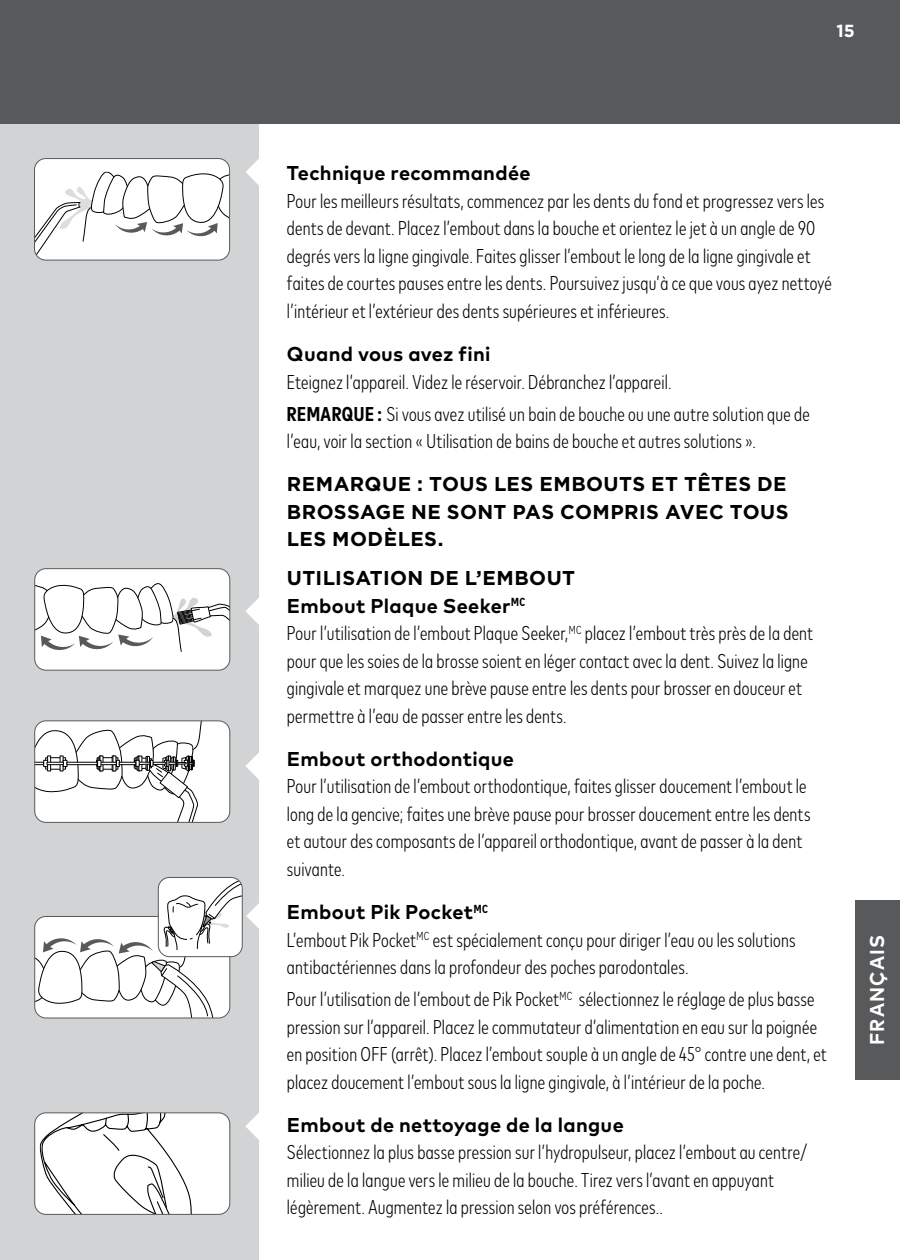
<style>
.page{position:relative;width:900px;height:1260px;background:#fff}
.page>*{position:absolute;margin:0;border:0;box-sizing:border-box;transform-origin:0 0}
.t1{font:300 condensed 20px/27.5px "Mark Pro";letter-spacing:.01em;color:#000}
.t2{font:700 20px "Mark Pro";letter-spacing:.015em;color:#000}
.t3{font:700 20px/27.5px "Gotham";letter-spacing:.025em;color:#000;text-align:justify}
.t4{font:700 20px "Mark Pro";letter-spacing:.06em;color:#fff;scale:.96 1}
.t5{font:700 17.5px "Gotham";color:#fff}
.s1{font-weight:700}
</style>
<div class="page">
<div style="left:0;top:76px;width:259px;height:1184px;background:#d1d3d4"></div>
<div style="left:0;top:0;width:900px;height:124px;background:#58595b"></div>
<div style="left:855px;top:900px;width:45px;height:180px;background:#58595b"></div>
<svg style="left:35px;top:159px;width:195px;height:101px;background:#eff0f0"></svg>
<div style="left:34px;top:158px;width:196px;height:102px;border:1px solid #58595b;border-radius:11px"></div>
<svg style="left:246px;top:159px;width:13px;height:26px"></svg>
<div style="left:35px;top:721px;width:195px;height:101px;background:#fff;border-radius:11px"></div>
<svg style="left:35px;top:721px;width:167px;height:100px"></svg>
<div style="left:119px;top:762px;width:17px;height:3px;border:1px solid #000"></div>
<div style="left:34px;top:721px;width:196px;height:102px;border:1px solid #58595b;border-radius:11px"></div>
<div style="left:35px;top:569px;width:195px;height:101px;background:#fff;border-radius:11px"></div>
<svg style="left:36px;top:583px;width:192px;height:69px"></svg>
<div style="left:34px;top:568px;width:196px;height:103px;border:1px solid #58595b;border-radius:11px"></div>
<svg style="left:246px;top:753px;width:13px;height:27px"></svg>
<svg style="left:245px;top:598px;width:14px;height:27px"></svg>
<svg style="left:35px;top:879px;width:224px;height:139px"></svg>
<div style="left:158px;top:877px;width:85px;height:80px;border:1px solid #58595b;border-radius:11px"></div>
<div style="left:35px;top:1113px;width:195px;height:101px;background:#fff;border-radius:11px"></div>
<svg style="left:40px;top:1113px;width:152px;height:100px"></svg>
<div style="left:34px;top:1113px;width:196px;height:102px;border:1px solid #58595b;border-radius:11px"></div>
<svg style="left:245px;top:1113px;width:14px;height:27px"></svg>
<p class="t5" style="left:837px;top:20px;width:20px">15</p>
<p class="t2" style="left:287px;top:158px;width:245px">Technique recommandée</p>
<p class="t1" style="left:287px;top:186px;width:546px">Pour les meilleurs résultats, commencez par les dents du fond et progressez vers les dents de devant. Placez l’embout dans la bouche et orientez le jet à un angle de 90 degrés vers la ligne gingivale. Faites glisser l’embout le long de la ligne gingivale et faites de courtes pauses entre les dents. Poursuivez jusqu’à ce que vous ayez nettoyé l’intérieur et l’extérieur des dents supérieures et inférieures.</p>
<p class="t2" style="left:287px;top:339px;width:205px">Quand vous avez fini</p>
<p class="t1" style="left:287px;top:364px;width:524px;line-height:32px">Eteignez l’appareil. Videz le réservoir. Débranchez l’appareil.<br><span class="s1">REMARQUE :</span> Si vous avez utilisé un bain de bouche ou une autre solution que de</p>
<p class="t1" style="left:287px;top:426px;width:471px">l’eau, voir la section « Utilisation de bains de bouche et autres solutions ».</p>
<p class="t3" style="left:287px;top:470px;width:503px">REMARQUE : TOUS LES EMBOUTS ET TÊTES DE BROSSAGE NE SONT PAS COMPRIS AVEC TOUS LES MODÈLES.</p>
<h6 class="t3" style="left:287px;top:564px;width:290px">UTILISATION DE L’EMBOUT</h6>
<p class="t2" style="left:287px;top:590px;width:240px">Embout Plaque Seeker<sup>MC</sup></p>
<p class="t1" style="left:287px;top:618px;width:528px">Pour l’utilisation de l’embout Plaque Seeker,<sup>MC</sup> placez l’embout très près de la dent pour que les soies de la brosse soient en léger contact avec la dent. Suivez la ligne gingivale et marquez une brève pause entre les dents pour brosser en douceur et permettre à l’eau de passer entre les dents.</p>
<p class="t2" style="left:287px;top:744px;width:229px">Embout orthodontique</p>
<p class="t1" style="left:287px;top:771px;width:525px">Pour l’utilisation de l’embout orthodontique, faites glisser doucement l’embout le long de la gencive; faites une brève pause pour brosser doucement entre les dents et autour des composants de l’appareil orthodontique, avant de passer à la dent suivante.</p>
<p class="t2" style="left:287px;top:897px;width:202px">Embout Pik Pocket<sup>MC</sup></p>
<p class="t1" style="left:287px;top:925px;width:510px">L’embout Pik Pocket<sup>MC</sup> est spécialement conçu pour diriger l’eau ou les solutions</p>
<p class="t1" style="left:287px;top:950px;width:529px;line-height:32px">antibactériennes dans la profondeur des poches parodontales.<br>Pour l’utilisation de l’embout de Pik Pocket<sup>MC</sup> sélectionnez le réglage de plus basse</p>
<p class="t1" style="left:287px;top:1012px;width:541px">pression sur l’appareil. Placez le commutateur d’alimentation en eau sur la poignée en position OFF (arrêt). Placez l’embout souple à un angle de 45° contre une dent, et placez doucement l’embout sous la ligne gingivale, à l’intérieur de la poche.</p>
<p class="t2" style="left:287px;top:1110px;width:338px">Embout de nettoyage de la langue</p>
<p class="t1" style="left:287px;top:1137px;width:522px">Sélectionnez la plus basse pression sur l’hydropulseur, placez l’embout au centre/ milieu de la langue vers le milieu de la bouche. Tirez vers l’avant en appuyant légèrement. Augmentez la pression selon vos préférences..</p>
<p class="t4" style="left:862px;top:1045px;width:116px;rotate:-90deg">FRANÇAIS</p>
</div>
